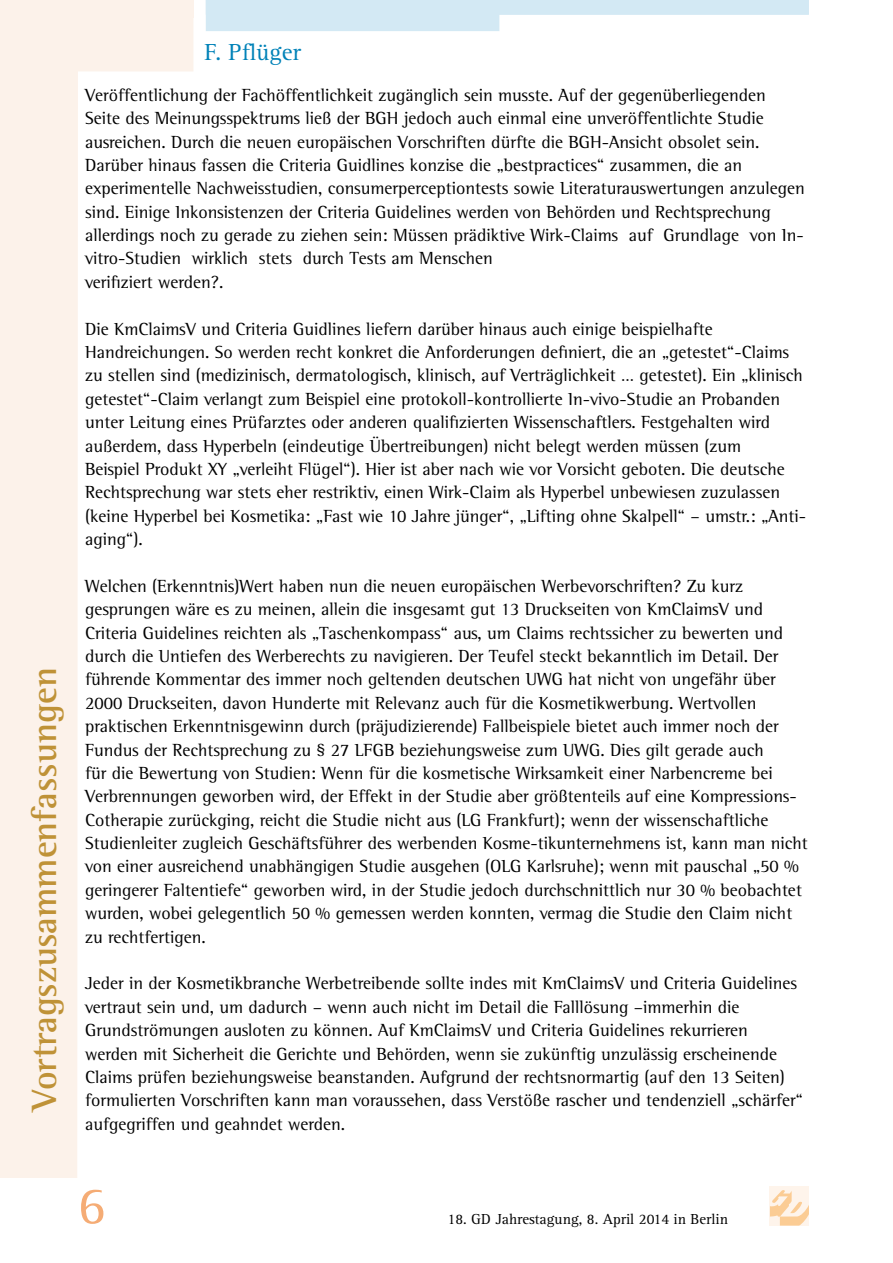
<style>
.page{position:relative;width:893px;height:1263px;background:#fff}
.page>*{position:absolute;margin:0;border:0;box-sizing:border-box;transform-origin:0 0}
.t1{font:54px "Agfa Rotis Serif";color:#f5ac75}
.t2{font:700 36px "Agfa Rotis Semi Serif";color:#bf9237}
.t3{font:24px "Agfa Rotis Serif";color:#0082b8}
.t4{font:18px/23.4px "Agfa Rotis Semi Serif";color:#000}
.t5{font:15px "Agfa Rotis Serif";color:#000}
</style>
<div class="page">
<div style="left:770px;top:1186px;width:39px;height:39px;background:#fef4eb"></div>
<svg style="left:770px;top:1190px;width:39px;height:35px"></svg>
<svg style="left:0;top:0;width:194px;height:1178px"></svg>
<div style="left:0;top:0;width:193px;height:17px;background:#fcf2ea"></div>
<svg style="left:206px;top:0;width:603px;height:31px"></svg>
<h2 class="t2" style="left:23px;top:1111px;width:445px;rotate:-90deg">Vortragszusammenfassungen</h2>
<h3 class="t3" style="left:204px;top:39px;width:98px">F. Pflüger</h3>
<p class="t4" style="left:85px;top:83px;width:721px">Veröffentlichung der Fachöffentlichkeit zugänglich sein musste. Auf der gegenüberliegenden Seite des Meinungsspektrums ließ der BGH jedoch auch einmal eine unveröffentlichte Studie ausreichen. Durch die neuen europäischen Vorschriften dürfte die BGH-Ansicht obsolet sein.<br>Darüber hinaus fassen die Criteria Guidlines konzise die „bestpractices“ zusammen, die an experimentelle Nachweisstudien, consumerperceptiontests sowie Literaturauswertungen anzulegen sind. Einige Inkonsistenzen der Criteria Guidelines werden von Behörden und Rechtsprechung allerdings noch zu gerade zu ziehen sein: Müssen prädiktive Wirk-Claims auf Grundlage von In&shy;vitro-Studien wirklich stets durch Tests am Menschen<br>verifiziert werden?.</p>
<p class="t4" style="left:85px;top:317px;width:722px">Die KmClaimsV und Criteria Guidlines liefern darüber hinaus auch einige beispielhafte Handreichungen. So werden recht konkret die Anforderungen definiert, die an „getestet“-Claims zu stellen sind (medizinisch, dermatologisch, klinisch, auf Verträglichkeit … getestet). Ein „klinisch getestet“-Claim verlangt zum Beispiel eine protokoll-kontrollierte In-vivo-Studie an Probanden unter Leitung eines Prüfarztes oder anderen qualifizierten Wissenschaftlers. Festgehalten wird außerdem, dass Hyperbeln (eindeutige Übertreibungen) nicht belegt werden müssen (zum<br>Beispiel Produkt XY „verleiht Flügel“). Hier ist aber nach wie vor Vorsicht geboten. Die deutsche Rechtsprechung war stets eher restriktiv, einen Wirk-Claim als Hyperbel unbewiesen zuzulassen (keine Hyperbel bei Kosmetika: „Fast wie 10 Jahre jünger“, „Lifting ohne Skalpell“ – umstr.: „Anti&shy;aging“).</p>
<p class="t4" style="left:85px;top:574px;width:724px">Welchen (Erkenntnis)Wert haben nun die neuen europäischen Werbevorschriften? Zu kurz gesprungen wäre es zu meinen, allein die insgesamt gut 13 Druckseiten von KmClaimsV und Criteria Guidelines reichten als „Taschenkompass“ aus, um Claims rechtssicher zu bewerten und durch die Untiefen des Werberechts zu navigieren. Der Teufel steckt bekanntlich im Detail. Der führende Kommentar des immer noch geltenden deutschen UWG hat nicht von ungefähr über 2000 Druckseiten, davon Hunderte mit Relevanz auch für die Kosmetikwerbung. Wertvollen praktischen Erkenntnisgewinn durch (präjudizierende) Fallbeispiele bietet auch immer noch der Fundus der Rechtsprechung zu § 27 LFGB beziehungsweise zum UWG. Dies gilt gerade auch<br>für die Bewertung von Studien: Wenn für die kosmetische Wirksamkeit einer Narbencreme bei Verbrennungen geworben wird, der Effekt in der Studie aber größtenteils auf eine Kompressions-Cotherapie zurückging, reicht die Studie nicht aus (LG Frankfurt); wenn der wissenschaftliche Studienleiter zugleich Geschäftsführer des werbenden Kosme-tikunternehmens ist, kann man nicht von einer ausreichend unabhängigen Studie ausgehen (OLG Karlsruhe); wenn mit pauschal „50 % geringerer Faltentiefe“ geworben wird, in der Studie jedoch durchschnittlich nur 30 % beobachtet wurden, wobei gelegentlich 50 % gemessen werden konnten, vermag die Studie den Claim nicht zu rechtfertigen.</p>
<p class="t4" style="left:85px;top:971px;width:719px">Jeder in der Kosmetikbranche Werbetreibende sollte indes mit KmClaimsV und Criteria Guidelines vertraut sein und, um dadurch – wenn auch nicht im Detail die Falllösung –immerhin die Grundströmungen ausloten zu können. Auf KmClaimsV und Criteria Guidelines rekurrieren werden mit Sicherheit die Gerichte und Behörden, wenn sie zukünftig unzulässig erscheinende Claims prüfen beziehungsweise beanstanden. Aufgrund der rechtsnormartig (auf den 13 Seiten) formulierten Vorschriften kann man voraussehen, dass Verstöße rascher und tendenziell „schärfer“ aufgegriffen und geahndet werden.</p>
<h1 class="t1" style="left:78px;top:1175px;width:30px">6</h1>
<p class="t5" style="left:448px;top:1210px;width:282px">18. GD Jahrestagung, 8. April 2014 in Berlin</p>
</div>
